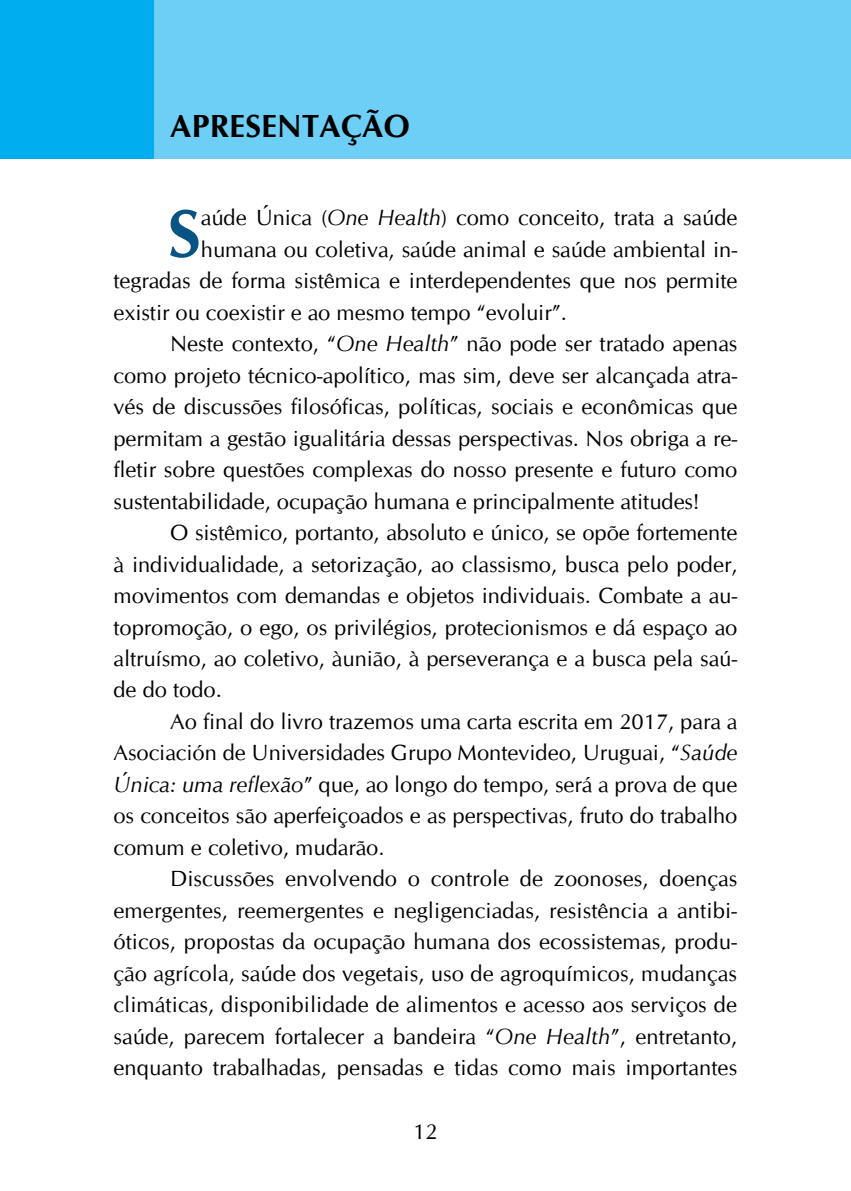
<style>
.page{position:relative;width:851px;height:1191px;background:#fff}
.page>*{position:absolute;margin:0;border:0;box-sizing:border-box;transform-origin:0 0}
.t1{font:700 67.8px "CG Omega";color:#075383}
.t2{font:700 32px "CG Omega";color:#000}
.t3{font:22px "CG Omega";color:#000}
.s1{font-style:italic}
</style>
<div class="page">
<div style="left:0;top:0;width:850px;height:159px;background:#6dcff6"></div>
<div style="left:0;top:0;width:153px;height:159px;background:#00adef"></div>
<h2 class="t2" style="left:170px;top:113px;width:241px">APRESENTAÇÃO</h2>
<h1 class="t1" style="left:167px;top:206px;width:35px">S</h1>
<p class="t3" style="left:201px;top:209px;width:538px">aúde Única (<span class="s1">One Health</span>) como conceito, trata a saúde</p>
<p class="t3" style="left:201px;top:240px;width:538px">humana ou coletiva, saúde animal e saúde ambiental in-</p>
<p class="t3" style="left:113px;top:272px;width:625px">tegradas de forma sistêmica e interdependentes que nos permite</p>
<p class="t3" style="left:113px;top:303px;width:455px">existir ou coexistir e ao mesmo tempo “evoluir”.</p>
<p class="t3" style="left:170px;top:335px;width:568px">Neste contexto, “<span class="s1">One Health</span>” não pode ser tratado apenas</p>
<p class="t3" style="left:113px;top:366px;width:625px">como projeto técnico-apolítico, mas sim, deve ser alcançada atra-</p>
<p class="t3" style="left:113px;top:398px;width:625px">vés de discussões filosóficas, políticas, sociais e econômicas que</p>
<p class="t3" style="left:113px;top:429px;width:625px">permitam a gestão igualitária dessas perspectivas. Nos obriga a re-</p>
<p class="t3" style="left:113px;top:461px;width:625px">fletir sobre questões complexas do nosso presente e futuro como</p>
<p class="t3" style="left:113px;top:492px;width:587px">sustentabilidade, ocupação humana e principalmente atitudes!</p>
<p class="t3" style="left:170px;top:523px;width:568px">O sistêmico, portanto, absoluto e único, se opõe fortemente</p>
<p class="t3" style="left:113px;top:555px;width:625px">à individualidade, a setorização, ao classismo, busca pelo poder,</p>
<p class="t3" style="left:113px;top:586px;width:625px">movimentos com demandas e objetos individuais. Combate a au-</p>
<p class="t3" style="left:113px;top:618px;width:625px">topromoção, o ego, os privilégios, protecionismos e dá espaço ao</p>
<p class="t3" style="left:113px;top:649px;width:625px">altruísmo, ao coletivo, àunião, à perseverança e a busca pela saú-</p>
<p class="t3" style="left:113px;top:681px;width:110px">de do todo.</p>
<p class="t3" style="left:170px;top:712px;width:568px">Ao final do livro trazemos uma carta escrita em 2017, para a</p>
<p class="t3" style="left:113px;top:744px;width:625px">Asociación de Universidades Grupo Montevideo, Uruguai, “<span class="s1">Saúde</span></p>
<p class="t3" style="left:113px;top:775px;width:625px"><span class="s1">Única: uma reflexão</span>” que, ao longo do tempo, será a prova de que</p>
<p class="t3" style="left:113px;top:807px;width:625px">os conceitos são aperfeiçoados e as perspectivas, fruto do trabalho</p>
<p class="t3" style="left:113px;top:838px;width:272px">comum e coletivo, mudarão.</p>
<p class="t3" style="left:170px;top:870px;width:568px">Discussões envolvendo o controle de zoonoses, doenças</p>
<p class="t3" style="left:113px;top:901px;width:625px">emergentes, reemergentes e negligenciadas, resistência a antibi-</p>
<p class="t3" style="left:113px;top:932px;width:625px">óticos, propostas da ocupação humana dos ecossistemas, produ-</p>
<p class="t3" style="left:113px;top:964px;width:625px">ção agrícola, saúde dos vegetais, uso de agroquímicos, mudanças</p>
<p class="t3" style="left:113px;top:995px;width:625px">climáticas, disponibilidade de alimentos e acesso aos serviços de</p>
<p class="t3" style="left:113px;top:1027px;width:625px">saúde, parecem fortalecer a bandeira “<span class="s1">One Health</span>”, entretanto,</p>
<p class="t3" style="left:113px;top:1058px;width:625px">enquanto trabalhadas, pensadas e tidas como mais importantes</p>
<p class="t3" style="left:413px;top:1122px;width:26px">12</p>
</div>
